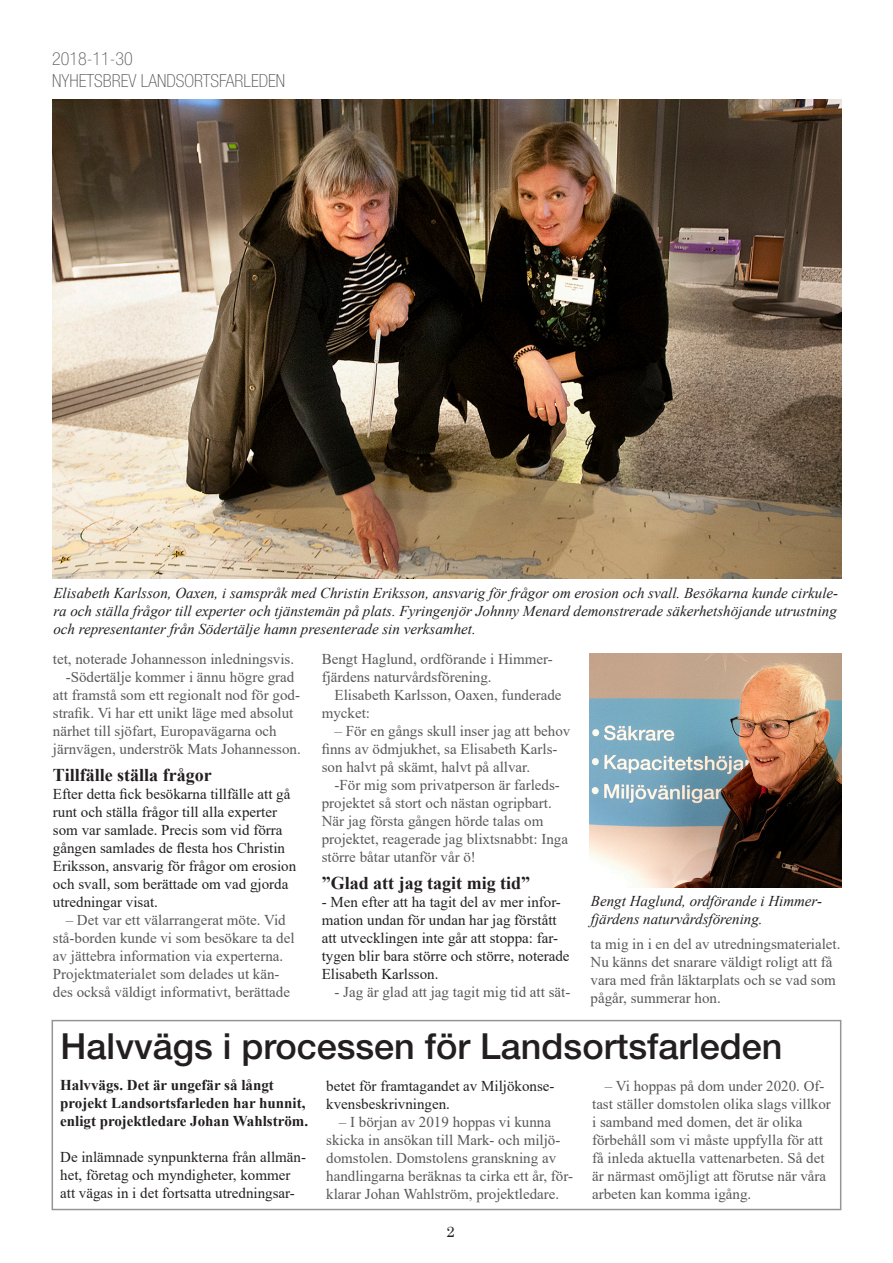
<style>
.page{position:relative;width:893px;height:1263px;background:#fff}
.page>*{position:absolute;margin:0;border:0;box-sizing:border-box;transform-origin:0 0}
.Huvudrubrik{font:500 36px "Helvetica Neue LT Std";color:#231f20}
.Mellanrubrik{font:700 18px "Times New Roman";color:#231f20}
.Senaste_nytt_från_-d{font:100 condensed 18px "Helvetica Neue LT Std";color:#57585a}
.Indrag_brödtext{font:15px/18px "Times New Roman";color:#57585a}
.Brödtext{font:15px/18px "Times New Roman";color:#231f20}
.Bildtext{font:italic 15px/18px "Times New Roman";color:#231f20}
.Brödtext-2{font:700 15px/18px "Times New Roman";color:#231f20}
.t1{font:15px "Century Schoolbook";color:#231f20}
</style>
<div class="page">
<div style="left:52px;top:1020px;width:789px;height:190px;border:2px solid #939598"></div>
<img style="left:590px;top:653px;width:252px;height:234px">
<img style="left:52px;top:100px;width:790px;height:478px">
<p class="Senaste_nytt_från_-d" style="left:52px;top:49px;width:82px">2018-11-30</p>
<p class="Senaste_nytt_från_-d" style="left:52px;top:70px;width:234px">NYHETSBREV LANDSORTSFARLEDEN</p>
<p class="Bildtext" style="left:53px;top:584px;width:786px;text-align:justify">Elisabeth Karlsson, Oaxen, i samspråk med Christin Eriksson, ansvarig för frågor om erosion och svall. Besökarna kunde cirkule&shy;ra och ställa frågor till experter och tjänstemän på plats. Fyringenjör Johnny Menard demonstrerade säkerhetshöjande utrustning och representanter från Södertälje hamn presenterade sin verksamhet.</p>
<p class="Indrag_brödtext" style="left:53px;top:649px;width:243px">tet, noterade Johannesson inledningsvis.</p>
<p class="Indrag_brödtext" style="left:53px;top:667px;width:249px;text-indent:13px">-Södertälje kommer i ännu högre grad att framstå som ett regionalt nod för god&shy;strafik. Vi har ett unikt läge med absolut närhet till sjöfart, Europavägarna och järnvägen, underströk Mats Johannesson.</p>
<p class="Mellanrubrik" style="left:53px;top:762px;width:160px">Tillfälle ställa frågor</p>
<p class="Brödtext" style="left:53px;top:784px;width:245px">Efter detta fick besökarna tillfälle att gå runt och ställa frågor till alla experter som var samlade. Precis som vid förra gången samlades de flesta hos Christin Eriksson, ansvarig för frågor om erosion och svall, som berättade om vad gjorda utredningar visat.</p>
<p class="Indrag_brödtext" style="left:53px;top:910px;width:243px;text-indent:13px">– Det var ett välarrangerat möte. Vid stå-borden kunde vi som besökare ta del av jättebra information via experterna.<br>Projektmaterialet som delades ut kän&shy;des också väldigt informativt, berättade</p>
<p class="Indrag_brödtext" style="left:322px;top:649px;width:232px">Bengt Haglund, ordförande i Himmer&shy;fjärdens naturvårdsförening.</p>
<p class="Indrag_brödtext" style="left:322px;top:685px;width:241px;text-indent:13px">Elisabeth Karlsson, Oaxen, funderade mycket:</p>
<p class="Indrag_brödtext" style="left:322px;top:721px;width:250px;text-indent:13px">– För en gångs skull inser jag att behov finns av ödmjukhet, sa Elisabeth Karls&shy;son halvt på skämt, halvt på allvar.</p>
<p class="Indrag_brödtext" style="left:322px;top:775px;width:248px;text-indent:13px">-För mig som privatperson är farleds&shy;projektet så stort och nästan ogripbart.<br>När jag första gången hörde talas om projektet, reagerade jag blixtsnabbt: Inga större båtar utanför vår ö!</p>
<p class="Mellanrubrik" style="left:322px;top:870px;width:210px">”Glad att jag tagit mig tid”</p>
<p class="Brödtext" style="left:322px;top:892px;width:249px">- Men efter att ha tagit del av mer infor&shy;mation undan för undan har jag förstått att utvecklingen inte går att stoppa: far&shy;tygen blir bara större och större, noterade Elisabeth Karlsson.</p>
<p class="Indrag_brödtext" style="left:335px;top:982px;width:237px">- Jag är glad att jag tagit mig tid att sät-</p>
<p class="Bildtext" style="left:591px;top:892px;width:233px">Bengt Haglund, ordförande i Himmer&shy;fjärdens naturvårdsförening.</p>
<p class="Indrag_brödtext" style="left:591px;top:934px;width:251px">ta mig in i en del av utredningsmaterialet.<br>Nu känns det snarare väldigt roligt att få vara med från läktarplats och se vad som pågår, summerar hon.</p>
<p class="Huvudrubrik" style="left:61px;top:1025px;width:723px">Halvvägs i processen för Landsortsfarleden</p>
<p class="Brödtext-2" style="left:60px;top:1076px;width:249px">Halvvägs. Det är ungefär så långt projekt Landsortsfarleden har hunnit, enligt projektledare Johan Wahlström.</p>
<p class="Brödtext" style="left:60px;top:1148px;width:247px">De inlämnade synpunkterna från allmän&shy;het, företag och myndigheter, kommer att vägas in i det fortsatta utredningsar-</p>
<p class="Indrag_brödtext" style="left:592px;top:1076px;width:240px;text-indent:13px">– Vi hoppas på dom under 2020. Of&shy;tast ställer domstolen olika slags villkor i samband med domen, det är olika förbehåll som vi måste uppfylla för att få inleda aktuella vattenarbeten. Så det är närmast omöjligt att förutse när våra arbeten kan komma igång.</p>
<p class="Brödtext" style="left:326px;top:1076px;width:230px">betet för framtagandet av Miljökonse&shy;kvensbeskrivningen.</p>
<p class="Indrag_brödtext" style="left:326px;top:1112px;width:248px;text-indent:13px">– I början av 2019 hoppas vi kunna skicka in ansökan till Mark- och miljö&shy;domstolen. Domstolens granskning av handlingarna beräknas ta cirka ett år, för&shy;klarar Johan Wahlström, projektledare.</p>
<p class="t1" style="left:446px;top:1219px;width:10px">2</p>
</div>
